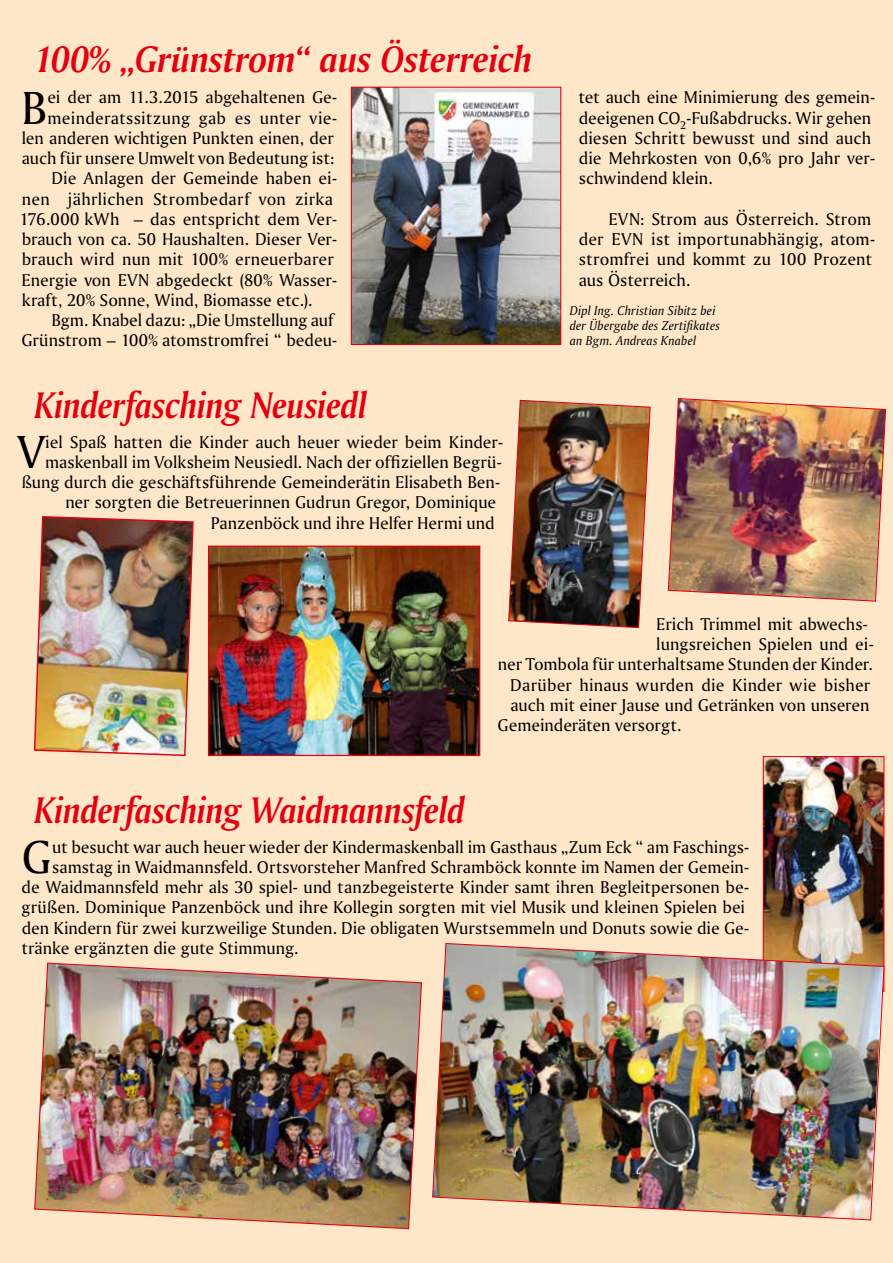
<style>
.page{position:relative;width:893px;height:1263px;background:#fee7c9}
.page>*{position:absolute;margin:0;border:0;box-sizing:border-box;transform-origin:0 0}
.t1{font:48.9px "Amerigo BT Roman A";color:#000}
.t2{font:39px "Amerigo BT Bold Italic A";letter-spacing:-.005em;color:#e3000f;scale:.93 1}
.t3{font:39px "Amerigo BT Bold Italic A";letter-spacing:-.005em;color:#e3000f}
.t4{font:18px/20.2px "Amerigo BT Roman A";color:#000}
.t5{font:18px "Amerigo BT Roman A";letter-spacing:.02em;color:#000}
.t6{font:13.5px/15.1px "Amerigo BT Italic A";letter-spacing:.005em;color:#000}
</style>
<div class="page">
<img style="left:353px;top:89px;width:206px;height:254px">
<div style="left:351px;top:87px;width:210px;height:258px;border:1px solid #e3000f"></div>
<img style="left:667px;top:398px;width:220px;height:204px">
<img style="left:33px;top:516px;width:161px;height:241px">
<img style="left:508px;top:399px;width:143px;height:230px">
<img style="left:210px;top:548px;width:268px;height:206px">
<div style="left:208px;top:546px;width:272px;height:210px;border:1px solid #e3000f"></div>
<img style="left:765px;top:758px;width:117px;height:184px">
<div style="left:763px;top:756px;width:121px;height:236px;border:1px solid #e3000f"></div>
<img style="left:432px;top:942px;width:453px;height:279px">
<img style="left:34px;top:962px;width:388px;height:268px">
<h2 class="t3" style="left:34px;top:36px;width:500px">100% „Grünstrom“ aus Österreich</h2>
<h1 class="t1" style="left:21px;top:78px;width:28px">B</h1>
<p class="t4" style="left:47px;top:87px;width:291px">ei der am 11.3.2015 abgehaltenen Ge-</p>
<p class="t4" style="left:48px;top:107px;width:291px">meinderatssitzung gab es unter vie-</p>
<p class="t4" style="left:22px;top:127px;width:314px">len anderen wichtigen Punkten einen, der</p>
<p class="t4" style="left:22px;top:148px;width:314px">auch für unsere Umwelt von Bedeutung ist:</p>
<p class="t4" style="left:51px;top:168px;width:287px">Die Anlagen der Gemeinde haben ei-</p>
<p class="t5" style="left:22px;top:188px;width:313px">nen jährlichen Strombedarf von zirka</p>
<p class="t4" style="left:20px;top:208px;width:319px">176.000 kWh – das entspricht dem Ver-</p>
<p class="t4" style="left:22px;top:229px;width:317px">brauch von ca. 50 Haushalten. Dieser Ver-</p>
<p class="t4" style="left:22px;top:249px;width:314px">brauch wird nun mit 100% erneuerbarer</p>
<p class="t4" style="left:22px;top:269px;width:317px">Energie von EVN abgedeckt (80% Wasser-</p>
<p class="t4" style="left:22px;top:289px;width:292px">kraft, 20% Sonne, Wind, Biomasse etc.).</p>
<p class="t4" style="left:51px;top:310px;width:284px">Bgm. Knabel dazu: „Die Umstellung auf</p>
<p class="t4" style="left:22px;top:330px;width:317px">Grünstrom – 100% atomstromfrei “ bedeu-</p>
<h2 class="t2" style="left:34px;top:381px;width:360px">Kinderfasching Neusiedl</h2>
<h1 class="t1" style="left:18px;top:422px;width:28px">V</h1>
<p class="t4" style="left:45px;top:431px;width:459px">iel Spaß hatten die Kinder auch heuer wieder beim Kinder-</p>
<p class="t4" style="left:45px;top:451px;width:458px">maskenball im Volksheim Neusiedl. Nach der offiziellen Begrü-</p>
<p class="t4" style="left:22px;top:472px;width:480px">ßung durch die geschäftsführende Gemeinderätin Elisabeth Ben-</p>
<p class="t4" style="left:65px;top:492px;width:432px">ner sorgten die Betreuerinnen Gudrun Gregor, Dominique</p>
<p class="t4" style="left:211px;top:512px;width:286px">Panzenböck und ihre Helfer Hermi und</p>
<p class="t4" style="left:579px;top:87px;width:298px">tet auch eine Minimierung des gemein&shy;deeigenen CO<sub>2</sub>-Fußabdrucks. Wir gehen diesen Schritt bewusst und sind auch die Mehrkosten von 0,6% pro Jahr ver&shy;schwindend klein.</p>
<p class="t4" style="left:579px;top:208px;width:298px;text-indent:30px">EVN: Strom aus Österreich. Strom der EVN ist importunabhängig, atom&shy;stromfrei und kommt zu 100 Prozent aus Österreich.</p>
<p class="t6" style="left:570px;top:302px;width:152px">Dipl Ing. Christian Sibitz bei der Übergabe des Zertifikates an Bgm. Andreas Knabel</p>
<p class="t4" style="left:656px;top:613px;width:213px">Erich Trimmel mit abwechs-</p>
<p class="t4" style="left:656px;top:634px;width:219px">lungsreichen Spielen und ei-</p>
<p class="t4" style="left:498px;top:654px;width:376px">ner Tombola für unterhaltsame Stunden der Kinder.</p>
<p class="t4" style="left:510px;top:674px;width:361px">Darüber hinaus wurden die Kinder wie bisher</p>
<p class="t4" style="left:510px;top:694px;width:361px">auch mit einer Jause und Getränken von unseren</p>
<p class="t4" style="left:498px;top:715px;width:185px">Gemeinderäten versorgt.</p>
<h2 class="t2" style="left:34px;top:787px;width:465px">Kinderfasching Waidmannsfeld</h2>
<h1 class="t1" style="left:21px;top:827px;width:32px">G</h1>
<p class="t4" style="left:52px;top:836px;width:699px">ut besucht war auch heuer wieder der Kindermaskenball im Gasthaus „Zum Eck “ am Faschings-</p>
<p class="t4" style="left:52px;top:856px;width:698px">samstag in Waidmannsfeld. Ortsvorsteher Manfred Schramböck konnte im Namen der Gemein-</p>
<p class="t4" style="left:22px;top:877px;width:729px">de Waidmannsfeld mehr als 30 spiel- und tanzbegeisterte Kinder samt ihren Begleitpersonen be-</p>
<p class="t4" style="left:22px;top:897px;width:725px">grüßen. Dominique Panzenböck und ihre Kollegin sorgten mit viel Musik und kleinen Spielen bei</p>
<p class="t4" style="left:22px;top:917px;width:729px">den Kindern für zwei kurzweilige Stunden. Die obligaten Wurstsemmeln und Donuts sowie die Ge-</p>
<p class="t4" style="left:22px;top:937px;width:278px">tränke ergänzten die gute Stimmung.</p>
</div>
